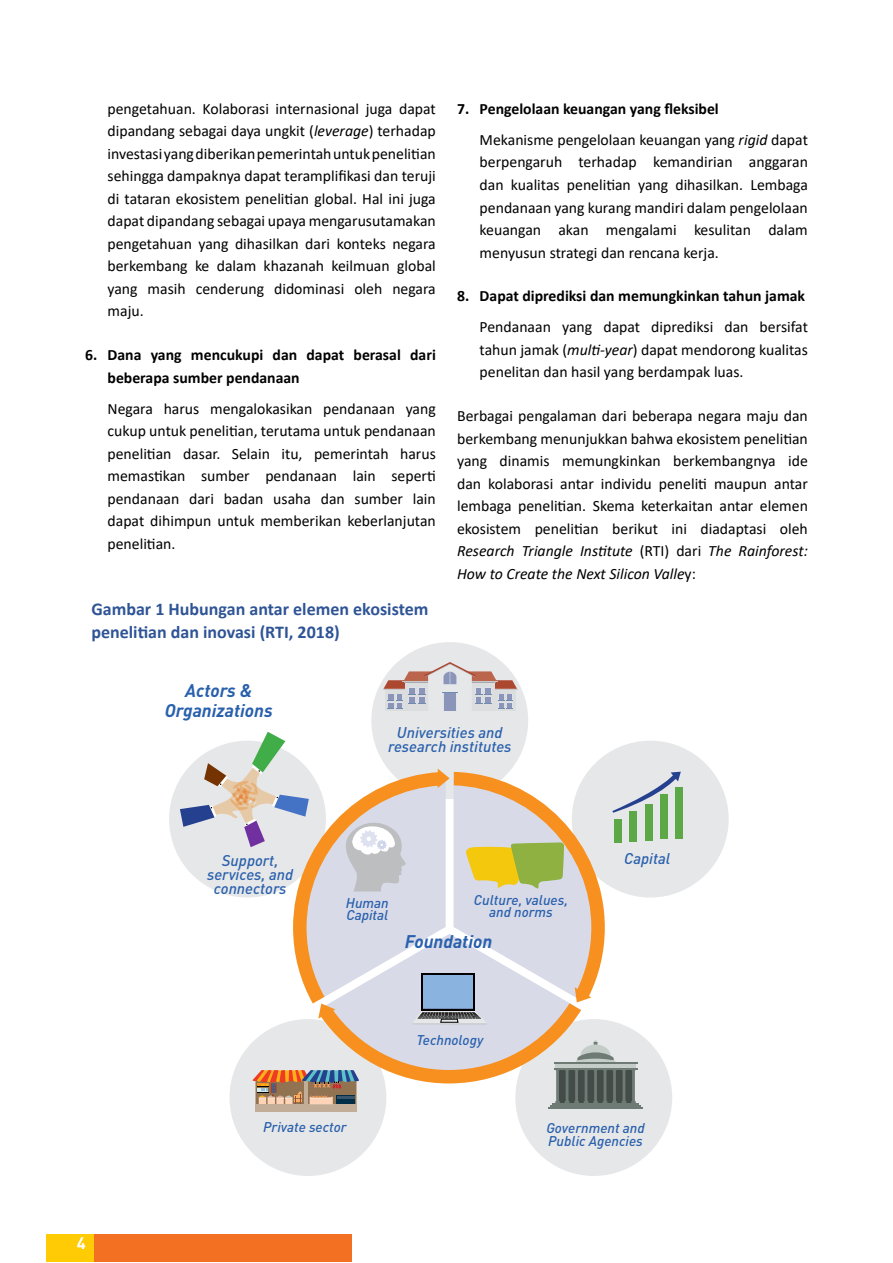
<style>
.page{position:relative;width:893px;height:1263px;background:#fff}
.page>*{position:absolute;margin:0;border:0;box-sizing:border-box;transform-origin:0 0}
.t1{font:italic 700 18.15px/19.5px "DIN Pro";color:#2960ad;text-align:center}
.t2{font:700 18px/22.5px "Calibri";color:#2f5496}
.t3{font:700 16.5px "DIN Pro";color:#fff}
.t4{font:15.75px/22.5px "Calibri";color:#000;text-align:justify}
.t5{font:700 15.75px/22.5px "Calibri";color:#000}
.t6{font:italic 500 15.3px/13.8px "DIN Pro";color:#2960ad;text-align:center}
.t7{font:italic 500 13.95px/12.6px "DIN Pro";color:#2960ad}
.s1{font-style:italic}
.s2{font-weight:700}
</style>
<div class="page">
<div style="left:46px;top:1234px;width:306px;height:28px;background:#f36f21"></div>
<div style="left:46px;top:1234px;width:48px;height:28px;background:#ffcb05"></div>
<div style="left:371px;top:642px;width:157px;height:157px;background:#e6e7e8;border-radius:50%"></div>
<div style="left:169px;top:741px;width:157px;height:156px;background:#e6e7e8;border-radius:50%"></div>
<div style="left:572px;top:741px;width:157px;height:156px;background:#e6e7e8;border-radius:50%"></div>
<div style="left:229px;top:1019px;width:157px;height:157px;background:#e6e7e8;border-radius:50%"></div>
<div style="left:515px;top:1019px;width:157px;height:157px;background:#e6e7e8;border-radius:50%"></div>
<svg style="left:383px;top:662px;width:134px;height:49px"></svg>
<div style="left:555px;top:1063px;width:81px;height:6px;background:#c5cdc9"></div>
<svg style="left:605px;top:1047px;width:10px;height:16px"></svg>
<hr style="left:554px;top:1063px;width:83px;height:1px;background:#6e7a74">
<hr style="left:554px;top:1068px;width:83px;height:2px;background:#6e7a74">
<hr style="left:552px;top:1103px;width:87px;height:2px;background:#6e7a74">
<hr style="left:550px;top:1105px;width:91px;height:2px;background:#6e7a74">
<hr style="left:548px;top:1107px;width:95px;height:2px;background:#6e7a74">
<svg style="left:555px;top:1070px;width:81px;height:33px;background:#555f5b"></svg>
<div style="left:614px;top:819px;width:8px;height:23px;background:#5da846"></div>
<div style="left:629px;top:811px;width:8px;height:30px;background:#5da846"></div>
<div style="left:645px;top:804px;width:8px;height:36px;background:#5da846"></div>
<div style="left:660px;top:794px;width:8px;height:45px;background:#5da846"></div>
<div style="left:675px;top:787px;width:8px;height:51px;background:#5da846"></div>
<svg style="left:612px;top:772px;width:69px;height:41px"></svg>
<div style="left:307px;top:1079px;width:50px;height:32px;background:#c1ad98"></div>
<div style="left:255px;top:1079px;width:50px;height:32px;background:#c1ad98"></div>
<svg style="left:252px;top:1070px;width:104px;height:34px;background:#b18362"></svg>
<svg style="left:180px;top:732px;width:127px;height:115px"></svg>
<svg style="left:293px;top:772px;width:312px;height:311px;fill:#d8dae7"></svg>
<svg style="left:438px;top:769px;width:12px;height:19px"></svg>
<svg style="left:575px;top:987px;width:16px;height:15px"></svg>
<svg style="left:318px;top:1003px;width:17px;height:15px"></svg>
<svg style="left:466px;top:842px;width:98px;height:47px;background:#c3c255"></svg>
<svg style="left:339px;top:819px;width:67px;height:72px;background:#d1d0d2"></svg>
<div style="left:421px;top:973px;width:54px;height:38px;background:linear-gradient(to right,#000,#000)"></div>
<div style="left:423px;top:975px;width:50px;height:33px;background:#8ab3df"></div>
<svg style="left:413px;top:1011px;width:74px;height:13px"></svg>
<p class="t4" style="left:108px;top:97px;width:330px">pengetahuan. Kolaborasi internasional juga dapat dipandang sebagai daya ungkit (<span class="s1">leverage</span>) terhadap investasi yang diberikan pemerintah untuk penelitian sehingga dampaknya dapat teramplifikasi dan teruji di tataran ekosistem penelitian global. Hal ini juga dapat dipandang sebagai upaya mengarusutamakan pengetahuan yang dihasilkan dari konteks negara berkembang ke dalam khazanah keilmuan global yang masih cenderung didominasi oleh negara maju.</p>
<p class="t5" style="left:108px;top:343px;width:330px;text-indent:-23px">6. Dana yang mencukupi dan dapat berasal dari beberapa sumber pendanaan</p>
<p class="t4" style="left:108px;top:397px;width:330px">Negara harus mengalokasikan pendanaan yang cukup untuk penelitian, terutama untuk pendanaan penelitian dasar. Selain itu, pemerintah harus memastikan sumber pendanaan lain seperti pendanaan dari badan usaha dan sumber lain dapat dihimpun untuk memberikan keberlanjutan penelitian.</p>
<p class="t2" style="left:91px;top:598px;width:338px">Gambar 1 Hubungan antar elemen ekosistem penelitian dan inovasi (RTI, 2018)</p>
<p class="t1" style="left:165px;top:679px;width:110px">Actors &amp;<br>Organizations</p>
<p class="t4" style="left:480px;top:93px;width:330px;line-height:31px;text-indent:-23px"><span class="s2">7. Pengelolaan keuangan yang fleksibel<br></span>Mekanisme pengelolaan keuangan yang <span class="s1">rigid</span> dapat</p>
<p class="t4" style="left:480px;top:151px;width:330px">berpengaruh terhadap kemandirian anggaran dan kualitas penelitian yang dihasilkan. Lembaga pendanaan yang kurang mandiri dalam pengelolaan keuangan akan mengalami kesulitan dalam menyusun strategi dan rencana kerja.</p>
<p class="t5" style="left:457px;top:285px;width:350px">8. Dapat diprediksi dan memungkinkan tahun jamak</p>
<p class="t4" style="left:480px;top:315px;width:330px">Pendanaan yang dapat diprediksi dan bersifat tahun jamak (<span class="s1">multi-year</span>) dapat mendorong kualitas penelitan dan hasil yang berdampak luas.</p>
<p class="t4" style="left:457px;top:404px;width:352px">Berbagai pengalaman dari beberapa negara maju dan berkembang menunjukkan bahwa ekosistem penelitian yang dinamis memungkinkan berkembangnya ide dan kolaborasi antar individu peneliti maupun antar lembaga penelitian. Skema keterkaitan antar elemen ekosistem penelitian berikut ini diadaptasi oleh <span class="s1">Research Triangle Institute</span> (RTI) dari <span class="s1">The Rainforest:<br>How to Create the Next Silicon Valle</span>y:</p>
<p class="t6" style="left:207px;top:852px;width:88px">Support, services, and connectors</p>
<p class="t6" style="left:388px;top:724px;width:125px">Universities and research institutes</p>
<p class="t7" style="left:346px;top:895px;width:44px">Human<br>Capital</p>
<p class="t7" style="left:474px;top:892px;width:96px;text-align:center">Culture, values, and norms</p>
<p class="t1" style="left:405px;top:929px;width:89px">Foundation</p>
<p class="t7" style="left:416px;top:1032px;width:68px">Technology</p>
<p class="t6" style="left:624px;top:850px;width:48px">Capital</p>
<p class="t3" style="left:77px;top:1229px;width:10px">4</p>
<p class="t7" style="left:263px;top:1119px;width:85px">Private sector</p>
<p class="t7" style="left:546px;top:1120px;width:100px">Government and<br>Public Agencies</p>
</div>
